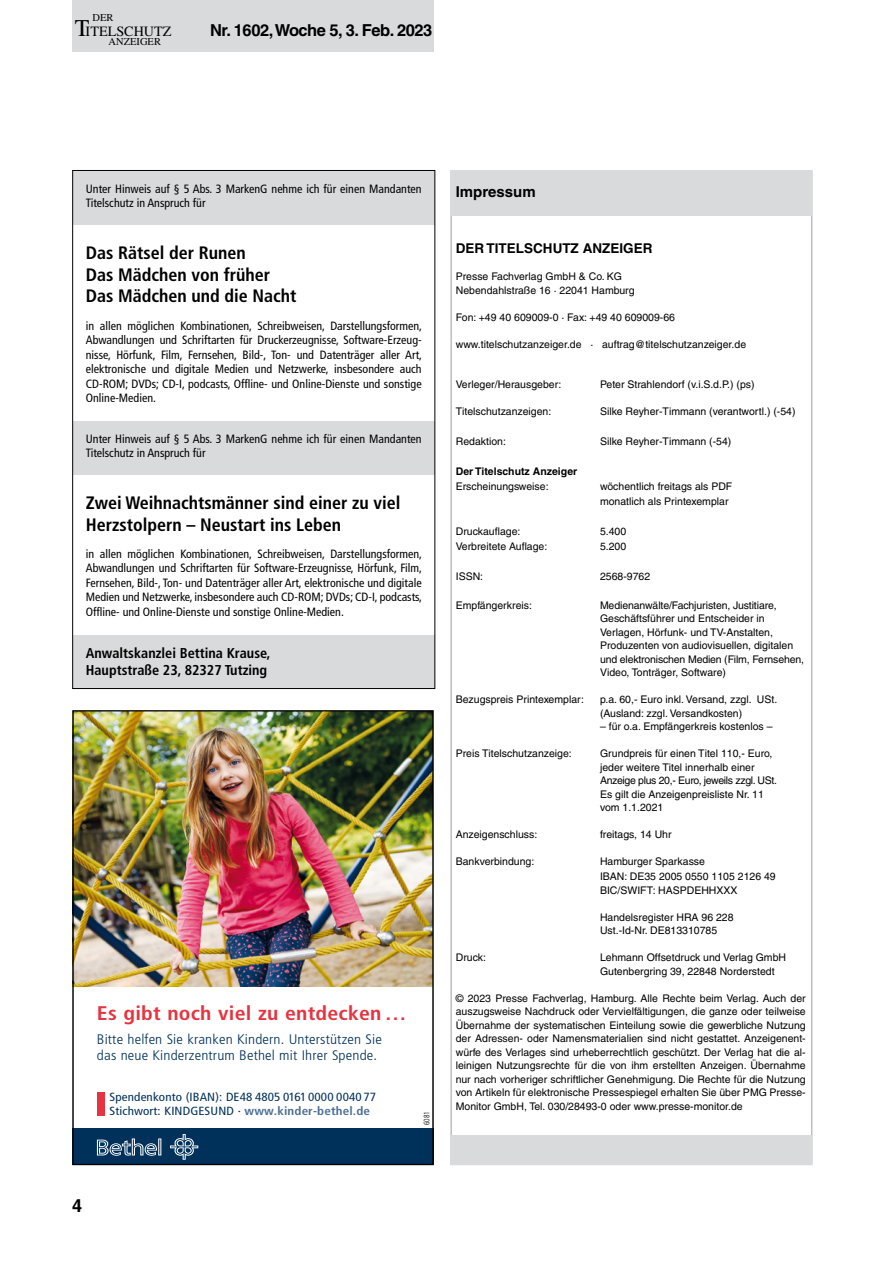
<style>
.page{position:relative;width:893px;height:1263px;background:#fff}
.page>*{position:absolute;margin:0;border:0;box-sizing:border-box;transform-origin:0 0}
.t1{font:700 condensed 19.8px "Frutiger";letter-spacing:.01em;color:#e53440;scale:1.1 1}
.t2{font:700 condensed 18px "Frutiger";color:#000}
.t3{font:700 18px "Helvetica";color:#000}
.t4{font:700 16.5px "Helvetica";letter-spacing:-.03em;color:#000}
.t5{font:700 15px "Helvetica";color:#000}
.A-Anmelder{font:700 condensed 14.25px/17.1px "Frutiger";color:#000}
.t6{font:14.25px "Times";color:#000}
.t7{font:300 condensed 13.8px/16.5px "Frutiger";letter-spacing:.01em;color:#00315a;scale:1.1 1}
.t8{font:700 13.5px "Helvetica";color:#000}
.A-Text-1{font:condensed 12px/14.5px "Frutiger";color:#000;text-align:justify}
.t9{font:condensed 11.85px/14.4px "Frutiger";letter-spacing:.01em;color:#00315a;scale:1.1 1}
.t10{font:10.5px/13.5px "Helvetica";color:#000}
.t11{font:700 10.5px "Helvetica";color:#000}
.t12{font:10.5px "Times";color:#000}
.t13{font:300 condensed 7.95px "Frutiger";color:#000;scale:.91 1}
.s1{font-size:24px}
.s2{font-weight:700;color:#4d6f94}
</style>
<div class="page">
<div style="left:72px;top:0;width:362px;height:51px;background:#d9dadb"></div>
<div style="left:451px;top:170px;width:361px;height:46px;background:#d9dadb"></div>
<div style="left:451px;top:1135px;width:361px;height:30px;background:#d9dadb"></div>
<div style="left:73px;top:171px;width:361px;height:53px;background:#d9dadb"></div>
<div style="left:73px;top:421px;width:361px;height:53px;background:#d9dadb"></div>
<div style="left:73px;top:635px;width:361px;height:53px;background:#d9dadb"></div>
<div style="left:72px;top:1128px;width:362px;height:37px;background:#00315a"></div>
<svg style="left:170px;top:1134px;width:28px;height:26px"></svg>
<svg style="left:97px;top:1138px;width:64px;height:18px"></svg>
<img style="left:74px;top:712px;width:358px;height:275px">
<div style="left:97px;top:1092px;width:8px;height:23px;background:#e53440"></div>
<p class="t12" style="left:93px;top:12px;width:22px">DER</p>
<h3 class="t6" style="left:75px;top:23px;width:98px"><span class="s1">T</span>ITELSCHUTZ</h3>
<p class="t12" style="left:109px;top:35px;width:54px">ANZEIGER</p>
<h3 class="t4" style="left:210px;top:20px;width:224px">Nr. 1602, Woche 5, 3. Feb. 2023</h3>
<p class="A-Text-1" style="left:86px;top:181px;width:337px">Unter Hinweis auf § 5 Abs. 3 MarkenG nehme ich für einen Mandanten</p>
<h3 class="t5" style="left:456px;top:182px;width:82px">Impressum</h3>
<p class="A-Text-1" style="left:86px;top:196px;width:121px">Titelschutz in Anspruch für</p>
<p class="t2" style="left:86px;top:242px;width:162px">Das Rätsel der Runen</p>
<p class="t2" style="left:86px;top:264px;width:186px">Das Mädchen von früher</p>
<p class="t2" style="left:86px;top:285px;width:212px">Das Mädchen und die Nacht</p>
<p class="A-Text-1" style="left:86px;top:318px;width:338px">in allen möglichen Kombinationen, Schreibweisen, Darstellungsformen, Abwandlungen und Schriftarten für Druckerzeugnisse, Software-Erzeug&shy;nisse, Hörfunk, Film, Fernsehen, Bild-, Ton- und Datenträger aller Art, elektronische und digitale Medien und Netzwerke, insbesondere auch CD-ROM; DVDs; CD-I, podcasts, Offline- und Online-Dienste und sonstige Online-Medien.</p>
<p class="A-Text-1" style="left:86px;top:431px;width:337px">Unter Hinweis auf § 5 Abs. 3 MarkenG nehme ich für einen Mandanten<br>Titelschutz in Anspruch für</p>
<p class="t2" style="left:86px;top:492px;width:316px">Zwei Weihnachtsmänner sind einer zu viel</p>
<p class="t2" style="left:86px;top:514px;width:257px">Herzstolpern – Neustart ins Leben</p>
<p class="A-Text-1" style="left:86px;top:547px;width:338px">in allen möglichen Kombinationen, Schreibweisen, Darstellungsformen, Abwandlungen und Schriftarten für Software-Erzeugnisse, Hörfunk, Film, Fernsehen, Bild-, Ton- und Datenträger aller Art, elektronische und digitale Medien und Netzwerke, insbesondere auch CD-ROM; DVDs; CD-I, podcasts, Offline- und Online-Dienste und sonstige Online-Medien.</p>
<p class="A-Anmelder" style="left:86px;top:645px;width:186px">Anwaltskanzlei Bettina Krause,<br>Hauptstraße 23, 82327 Tutzing</p>
<p class="t8" style="left:456px;top:240px;width:198px">DER TITELSCHUTZ ANZEIGER</p>
<p class="t10" style="left:456px;top:270px;width:180px">Presse Fachverlag GmbH &amp; Co. KG<br>Nebendahlstraße 16 · 22041 Hamburg</p>
<p class="t10" style="left:456px;top:310px;width:221px">Fon: +49 40 609009-0 · Fax: +49 40 609009-66</p>
<p class="t10" style="left:456px;top:337px;width:292px">www.titelschutzanzeiger.de · auftrag@titelschutzanzeiger.de</p>
<p class="t10" style="left:456px;top:378px;width:107px">Verleger/Herausgeber:</p>
<p class="t10" style="left:600px;top:378px;width:156px">Peter Strahlendorf (v.i.S.d.P.) (ps)</p>
<p class="t10" style="left:456px;top:405px;width:97px">Titelschutzanzeigen:</p>
<p class="t10" style="left:600px;top:405px;width:197px">Silke Reyher-Timmann (verantwortl.) (-54)</p>
<p class="t10" style="left:456px;top:435px;width:52px">Redaktion:</p>
<p class="t10" style="left:600px;top:435px;width:133px">Silke Reyher-Timmann (-54)</p>
<p class="t11" style="left:456px;top:465px;width:123px">Der Titelschutz Anzeiger</p>
<p class="t10" style="left:456px;top:480px;width:94px">Erscheinungsweise:</p>
<p class="t10" style="left:600px;top:479px;width:134px;line-height:15px">wöchentlich freitags als PDF monatlich als Printexemplar</p>
<p class="t10" style="left:456px;top:525px;width:66px">Druckauflage:</p>
<p class="t10" style="left:600px;top:525px;width:28px">5.400</p>
<p class="t10" style="left:456px;top:540px;width:93px">Verbreitete Auflage:</p>
<p class="t10" style="left:600px;top:540px;width:28px">5.200</p>
<p class="t10" style="left:456px;top:570px;width:29px">ISSN:</p>
<p class="t10" style="left:600px;top:570px;width:52px">2568-9762</p>
<p class="t10" style="left:456px;top:598px;width:78px">Empfängerkreis:</p>
<p class="t10" style="left:600px;top:598px;width:205px">Medienanwälte/Fachjuristen, Justitiare, Geschäftsführer und Entscheider in Verlagen, Hörfunk- und TV-Anstalten, Produzenten von audiovisuellen, digitalen und elektronischen Medien (Film, Fernsehen, Video, Tonträger, Software)</p>
<p class="t10" style="left:456px;top:693px;width:130px">Bezugspreis Printexemplar:</p>
<p class="t10" style="left:600px;top:693px;width:179px">p.a. 60,- Euro inkl. Versand, zzgl. USt. (Ausland: zzgl. Versandkosten)</p>
<p class="t10" style="left:600px;top:720px;width:174px">– für o.a. Empfängerkreis kostenlos –</p>
<p class="t10" style="left:456px;top:747px;width:118px">Preis Titelschutzanzeige:</p>
<p class="t10" style="left:600px;top:747px;width:178px">Grundpreis für einen Titel 110,- Euro, jeder weitere Titel innerhalb einer Anzeige plus 20,- Euro, jeweils zzgl. USt.<br>Es gilt die Anzeigenpreisliste Nr. 11 vom 1.1.2021</p>
<p class="t10" style="left:456px;top:828px;width:83px">Anzeigenschluss:</p>
<p class="t10" style="left:600px;top:828px;width:73px">freitags, 14 Uhr</p>
<p class="t10" style="left:456px;top:855px;width:80px">Bankverbindung:</p>
<p class="t10" style="left:600px;top:854px;width:177px;line-height:15px">Hamburger Sparkasse<br>IBAN: DE35 2005 0550 1105 2126 49</p>
<p class="t10" style="left:600px;top:883px;width:139px">BIC/SWIFT: HASPDEHHXXX</p>
<p class="t10" style="left:600px;top:910px;width:135px">Handelsregister HRA 96 228<br>Ust.-Id-Nr. DE813310785</p>
<p class="t10" style="left:456px;top:951px;width:32px">Druck:</p>
<p class="t10" style="left:600px;top:951px;width:188px">Lehmann Offsetdruck und Verlag GmbH<br>Gutenbergring 39, 22848 Norderstedt</p>
<p class="t10" style="left:456px;top:991px;width:352px;text-align:justify">© 2023 Presse Fachverlag, Hamburg. Alle Rechte beim Verlag. Auch der auszugsweise Nachdruck oder Vervielfältigungen, die ganze oder teilweise Übernahme der systematischen Einteilung sowie die gewerbliche Nutzung der Adressen- oder Namensmaterialien sind nicht gestattet. Anzeigenent&shy;würfe des Verlages sind urheberrechtlich geschützt. Der Verlag hat die al&shy;leinigen Nutzungsrechte für die von ihm erstellten Anzeigen. Übernahme nur nach vorheriger schriftlicher Genehmigung. Die Rechte für die Nutzung von Artikeln für elektronische Pressespiegel erhalten Sie über PMG Presse-Monitor GmbH, Tel. 030/28493-0 oder www.presse-monitor.de</p>
<p class="t1" style="left:97px;top:1001px;width:283px">Es gibt noch viel zu entdecken…</p>
<p class="t7" style="left:97px;top:1031px;width:260px">Bitte helfen Sie kranken Kindern. Unterstützen Sie das neue Kinderzentrum Bethel mit Ihrer Spende.</p>
<p class="t9" style="left:110px;top:1089px;width:244px">Spendenkonto (IBAN): DE48 4805 0161 0000 0040 77<br>Stichwort: KINDGESUND · <span class="s2">www.kinder-bethel.de</span></p>
<p class="t13" style="left:422px;top:1125px;width:17px;rotate:-90deg">6081</p>
<h2 class="t3" style="left:72px;top:1194px;width:12px">4</h2>
</div>
